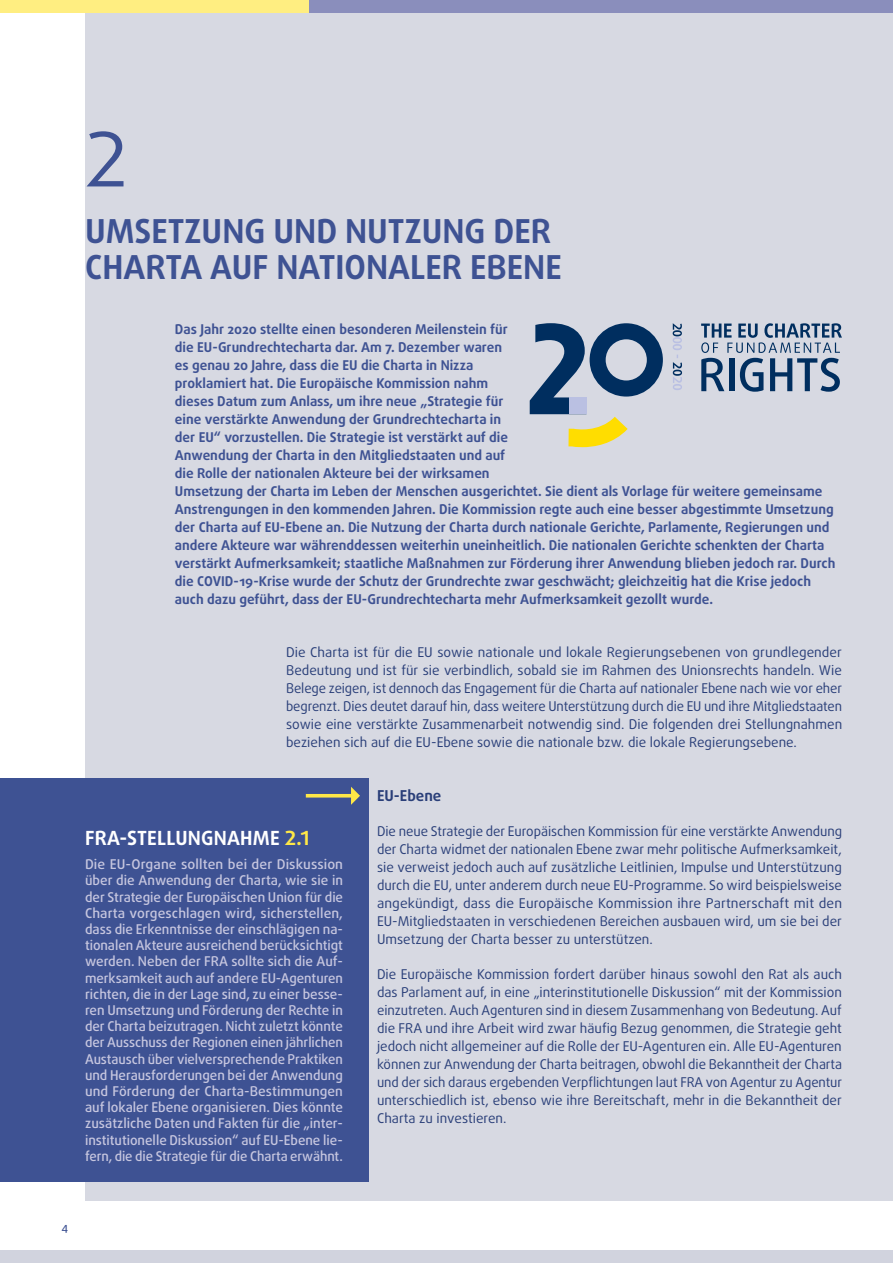
<style>
.page{position:relative;width:893px;height:1263px;background:#fff}
.page>*{position:absolute;margin:0;border:0;box-sizing:border-box;transform-origin:0 0}
.title_1_no{font:75px "Daxline Pro";color:#3e5293}
.title_1{font:700 33px/36px "Daxline Pro";color:#3e5293}
.FRAOP_title{font:700 19.5px "Daxline Pro";letter-spacing:.01em;color:#fff}
.title_2{font:700 15px "Daxline Pro";color:#2a3f79}
.intro_1{font:700 13.5px/18px "Daxline Pro";color:#3e5293}
.body{font:13.5px/18px "Daxline Pro";color:#2a3f79;text-align:justify}
.FRAOP_body{font:500 13.5px/16.2px "Daxline Pro";letter-spacing:-.005em;color:#c6c6df;text-align:justify}
.body_break{font:13.5px/18px "Daxline Pro";color:#2a3f79;text-align:justify}
.t1{font:500 11.25px "Daxline Pro";color:#3e5293}
.s1{color:#ffe847}
</style>
<div class="page">
<div style="left:85px;top:0;width:808px;height:1201px;background:#d7d9e2"></div>
<svg style="left:673px;top:323px;width:9px;height:67px"></svg>
<svg style="left:701px;top:323px;width:141px;height:69px"></svg>
<svg style="left:530px;top:323px;width:133px;height:124px"></svg>
<div style="left:569px;top:397px;width:18px;height:17px;background:#bac0e2"></div>
<div style="left:0;top:778px;width:369px;height:404px;background:#3e5293"></div>
<svg style="left:306px;top:787px;width:54px;height:18px"></svg>
<div style="left:0;top:1250px;width:893px;height:13px;background:#d1d3de"></div>
<div style="left:307px;top:0;width:586px;height:13px;background:#8a8ebc"></div>
<div style="left:0;top:0;width:308px;height:13px;background:#ffee81"></div>
<p class="title_1_no" style="left:85px;top:110px;width:44px">2</p>
<p class="title_1" style="left:85px;top:213px;width:478px">UMSETZUNG UND NUTZUNG DER<br>CHARTA AUF NATIONALER EBENE</p>
<p class="intro_1" style="left:175px;top:320px;width:662px">Das Jahr 2020 stellte einen besonderen Meilenstein für<br>die EU-Grundrechtecharta dar. Am 7. Dezember waren<br>es genau 20 Jahre, dass die EU die Charta in Nizza<br>proklamiert hat. Die Europäische Kommission nahm<br>dieses Datum zum Anlass, um ihre neue „Strategie für<br>eine verstärkte Anwendung der Grundrechtecharta in<br>der EU“ vorzustellen. Die Strategie ist verstärkt auf die<br>Anwendung der Charta in den Mitgliedstaaten und auf<br>die Rolle der nationalen Akteure bei der wirksamen<br>Umsetzung der Charta im Leben der Menschen ausgerichtet. Sie dient als Vorlage für weitere gemeinsame Anstrengungen in den kommenden Jahren. Die Kommission regte auch eine besser abgestimmte Umsetzung der Charta auf EU-Ebene an. Die Nutzung der Charta durch nationale Gerichte, Parlamente, Regierungen und andere Akteure war währenddessen weiterhin uneinheitlich. Die nationalen Gerichte schenkten der Charta verstärkt Aufmerksamkeit; staatliche Maßnahmen zur Förderung ihrer Anwendung blieben jedoch rar. Durch die COVID-19-Krise wurde der Schutz der Grundrechte zwar geschwächt; gleichzeitig hat die Krise jedoch auch dazu geführt, dass der EU-Grundrechtecharta mehr Aufmerksamkeit gezollt wurde.</p>
<p class="body_break" style="left:286px;top:643px;width:558px">Die Charta ist für die EU sowie nationale und lokale Regierungsebenen von grundlegender Bedeutung und ist für sie verbindlich, sobald sie im Rahmen des Unionsrechts handeln. Wie Belege zeigen, ist dennoch das Engagement für die Charta auf nationaler Ebene nach wie vor eher begrenzt. Dies deutet darauf hin, dass weitere Unterstützung durch die EU und ihre Mitgliedstaaten sowie eine verstärkte Zusammenarbeit notwendig sind. Die folgenden drei Stellungnahmen beziehen sich auf die EU-Ebene sowie die nationale bzw. die lokale Regierungsebene.</p>
<p class="title_2" style="left:377px;top:786px;width:66px">EU-Ebene</p>
<p class="body" style="left:377px;top:822px;width:467px">Die neue Strategie der Europäischen Kommission für eine verstärkte Anwendung der Charta widmet der nationalen Ebene zwar mehr politische Aufmerksamkeit, sie verweist jedoch auch auf zusätzliche Leitlinien, Impulse und Unterstützung durch die EU, unter anderem durch neue EU-Programme. So wird beispielsweise angekündigt, dass die Europäische Kommission ihre Partnerschaft mit den EU-Mitgliedstaaten in verschiedenen Bereichen ausbauen wird, um sie bei der Umsetzung der Charta besser zu unterstützen.</p>
<p class="body" style="left:377px;top:965px;width:467px">Die Europäische Kommission fordert darüber hinaus sowohl den Rat als auch das Parlament auf, in eine „interinstitutionelle Diskussion“ mit der Kommission einzutreten. Auch Agenturen sind in diesem Zusammenhang von Bedeutung. Auf die FRA und ihre Arbeit wird zwar häufig Bezug genommen, die Strategie geht jedoch nicht allgemeiner auf die Rolle der EU-Agenturen ein. Alle EU-Agenturen können zur Anwendung der Charta beitragen, obwohl die Bekanntheit der Charta und der sich daraus ergebenden Verpflichtungen laut FRA von Agentur zu Agentur unterschiedlich ist, ebenso wie ihre Bereitschaft, mehr in die Bekanntheit der Charta zu investieren.</p>
<p class="FRAOP_title" style="left:85px;top:824px;width:226px">FRA-STELLUNGNAHME <span class="s1">2.1</span></p>
<p class="FRAOP_body" style="left:85px;top:856px;width:260px">Die EU-Organe sollten bei der Diskussion über die Anwendung der Charta, wie sie in der Strategie der Europäischen Union für die Charta vorgeschlagen wird, sicherstellen, dass die Erkenntnisse der einschlägigen na&shy;tionalen Akteure ausreichend berücksichtigt werden. Neben der FRA sollte sich die Auf&shy;merksamkeit auch auf andere EU-Agenturen richten, die in der Lage sind, zu einer besse&shy;ren Umsetzung und Förderung der Rechte in der Charta beizutragen. Nicht zuletzt könnte der Ausschuss der Regionen einen jährlichen Austausch über vielversprechende Praktiken und Herausforderungen bei der Anwendung und Förderung der Charta-Bestimmungen auf lokaler Ebene organisieren. Dies könnte zusätzliche Daten und Fakten für die „inter&shy;institutionelle Diskussion“ auf EU-Ebene lie&shy;fern, die die Strategie für die Charta erwähnt.</p>
<p class="t1" style="left:62px;top:1219px;width:8px">4</p>
</div>
